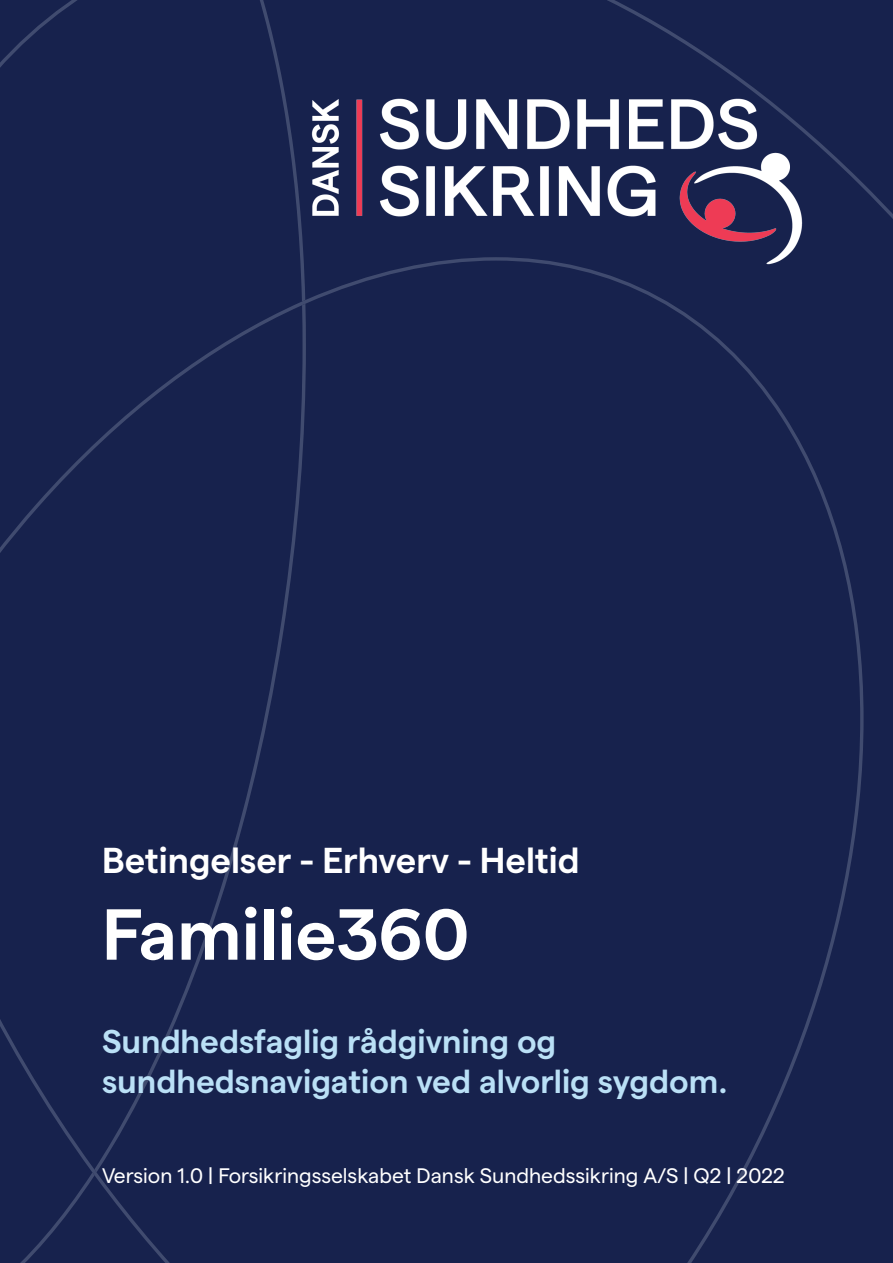
<style>
.page{position:relative;width:893px;height:1263px;background:#17224d}
.page>*{position:absolute;margin:0;border:0;box-sizing:border-box;transform-origin:0 0}
.t1{font:600 72px "Matter";color:#fff}
.t2{font:600 36px "Matter";color:#fff}
.t3{font:600 33px/39.6px "Matter";color:#bae0f6}
.t4{font:21px "Matter";color:#fff}
</style>
<div class="page">
<img style="left:310px;top:98px;width:493px;height:168px">
<p class="t2" style="left:102px;top:834px;width:479px">Betingelser - Erhverv - Heltid</p>
<h1 class="t1" style="left:102px;top:881px;width:369px">Familie360</h1>
<p class="t3" style="left:102px;top:1019px;width:627px">Sundhedsfaglig rådgivning og sundhedsnavigation ved alvorlig sygdom.</p>
<p class="t4" style="left:102px;top:1161px;width:684px">Version 1.0 | Forsikringsselskabet Dansk Sundhedssikring A/S | Q2 | 2022</p>
</div>
